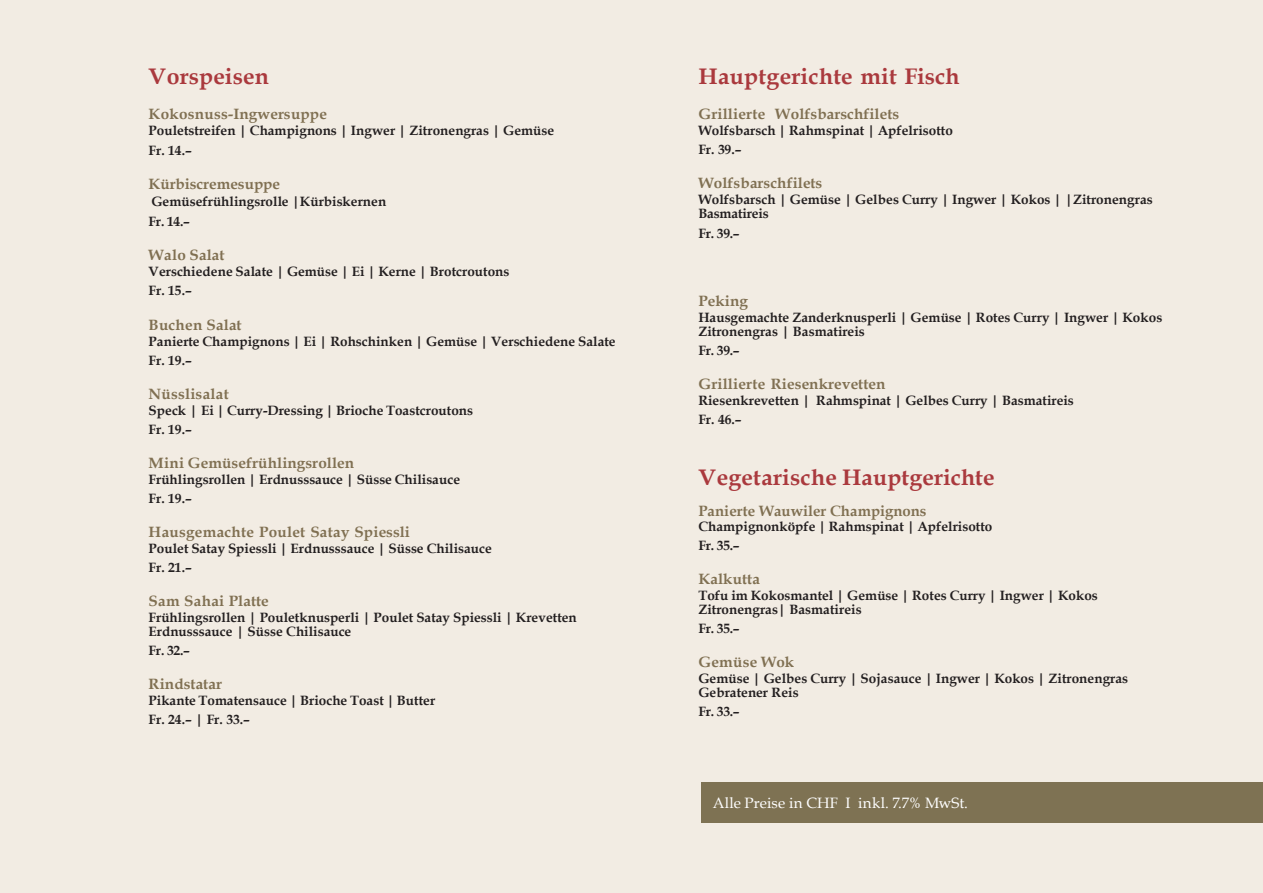
<style>
.page{position:relative;width:1263px;height:893px;background:#f2ece3}
.page>*{position:absolute;margin:0;border:0;box-sizing:border-box;transform-origin:0 0}
.t1{font:700 22.5px "Book Antiqua";letter-spacing:.005em;color:#aa393d}
.t2{font:700 15px "Book Antiqua";letter-spacing:.005em;color:#807052}
.t3{font:15px "Book Antiqua";letter-spacing:.01em;color:#fff}
.t4{font:700 13.5px/18.9px "Book Antiqua";color:#231f20}
</style>
<div class="page">
<div style="left:702px;top:782px;width:561px;height:41px;background:#7e7253"></div>
<h1 class="t1" style="left:149px;top:61px;width:122px">Vorspeisen</h1>
<p class="t2" style="left:149px;top:104px;width:180px">Kokosnuss-Ingwersuppe</p>
<p class="t4" style="left:149px;top:121px;width:407px;line-height:19.6px">Pouletstreifen | Champignons | Ingwer | Zitronengras | Gemüse<br>Fr. 14.–</p>
<p class="t2" style="left:149px;top:174px;width:133px">Kürbiscremesuppe</p>
<p class="t4" style="left:149px;top:192px;width:239px;line-height:19.8px">Gemüsefrühlingsrolle |Kürbiskernen<br>Fr. 14.–</p>
<p class="t2" style="left:149px;top:245px;width:78px">Walo Salat</p>
<p class="t4" style="left:149px;top:261px;width:362px;line-height:19.6px">Verschiedene Salate | Gemüse | Ei | Kerne | Brotcroutons<br>Fr. 15.–</p>
<p class="t2" style="left:149px;top:314px;width:95px">Buchen Salat</p>
<p class="t4" style="left:149px;top:331px;width:468px;line-height:19.8px">Panierte Champignons | Ei | Rohschinken | Gemüse | Verschiedene Salate<br>Fr. 19.–</p>
<p class="t2" style="left:149px;top:384px;width:82px">Nüsslisalat</p>
<p class="t4" style="left:149px;top:401px;width:326px">Speck | Ei | Curry-Dressing | Brioche Toastcroutons<br>Fr. 19.–</p>
<p class="t2" style="left:149px;top:453px;width:207px">Mini Gemüsefrühlingsrollen</p>
<p class="t4" style="left:149px;top:470px;width:313px">Frühlingsrollen | Erdnusssauce | Süsse Chilisauce<br>Fr. 19.–</p>
<p class="t2" style="left:149px;top:522px;width:263px">Hausgemachte Poulet Satay Spiessli</p>
<p class="t4" style="left:149px;top:539px;width:345px">Poulet Satay Spiessli | Erdnusssauce | Süsse Chilisauce<br>Fr. 21.–</p>
<p class="t2" style="left:149px;top:591px;width:122px">Sam Sahai Platte</p>
<p class="t4" style="left:149px;top:610px;width:430px;line-height:14.1px">Frühlingsrollen | Pouletknusperli | Poulet Satay Spiessli | Krevetten<br>Erdnusssauce | Süsse Chilisauce</p>
<p class="t4" style="left:149px;top:641px;width:43px">Fr. 32.–</p>
<p class="t2" style="left:149px;top:674px;width:75px">Rindstatar</p>
<p class="t4" style="left:149px;top:691px;width:288px">Pikante Tomatensauce | Brioche Toast | Butter<br>Fr. 24.– | Fr. 33.–</p>
<h1 class="t1" style="left:698px;top:61px;width:263px">Hauptgerichte mit Fisch</h1>
<p class="t2" style="left:698px;top:104px;width:202px">Grillierte Wolfsbarschfilets</p>
<p class="t4" style="left:698px;top:121px;width:256px">Wolfsbarsch | Rahmspinat | Apfelrisotto<br>Fr. 39.–</p>
<p class="t2" style="left:698px;top:173px;width:125px">Wolfsbarschfilets</p>
<p class="t4" style="left:698px;top:192px;width:456px;line-height:14.1px">Wolfsbarsch | Gemüse | Gelbes Curry | Ingwer | Kokos | |Zitronengras<br>Basmatireis</p>
<p class="t4" style="left:698px;top:223px;width:43px">Fr. 39.–</p>
<p class="t2" style="left:698px;top:291px;width:51px">Peking</p>
<p class="t4" style="left:698px;top:310px;width:465px;line-height:14.2px">Hausgemachte Zanderknusperli | Gemüse | Rotes Curry | Ingwer | Kokos<br>Zitronengras | Basmatireis</p>
<p class="t4" style="left:698px;top:341px;width:43px">Fr. 39.–</p>
<p class="t2" style="left:698px;top:374px;width:189px">Grillierte Riesenkrevetten</p>
<p class="t4" style="left:698px;top:391px;width:377px">Riesenkrevetten | Rahmspinat | Gelbes Curry | Basmatireis<br>Fr. 46.–</p>
<h1 class="t1" style="left:698px;top:462px;width:298px">Vegetarische Hauptgerichte</h1>
<p class="t2" style="left:698px;top:501px;width:230px">Panierte Wauwiler Champignons</p>
<p class="t4" style="left:698px;top:516px;width:296px">Champignonköpfe | Rahmspinat | Apfelrisotto<br>Fr. 35.–</p>
<p class="t2" style="left:698px;top:569px;width:63px">Kalkutta</p>
<p class="t4" style="left:698px;top:588px;width:401px;line-height:14.1px">Tofu im Kokosmantel | Gemüse | Rotes Curry | Ingwer | Kokos<br>Zitronengras| Basmatireis</p>
<p class="t4" style="left:698px;top:619px;width:43px">Fr. 35.–</p>
<p class="t2" style="left:698px;top:652px;width:97px">Gemüse Wok</p>
<p class="t4" style="left:698px;top:671px;width:431px;line-height:14.1px">Gemüse | Gelbes Curry | Sojasauce | Ingwer | Kokos | Zitronengras<br>Gebratener Reis</p>
<p class="t4" style="left:698px;top:702px;width:43px">Fr. 33.–</p>
<p class="t3" style="left:713px;top:792px;width:257px">Alle Preise in CHF I inkl. 7.7% MwSt.</p>
</div>
